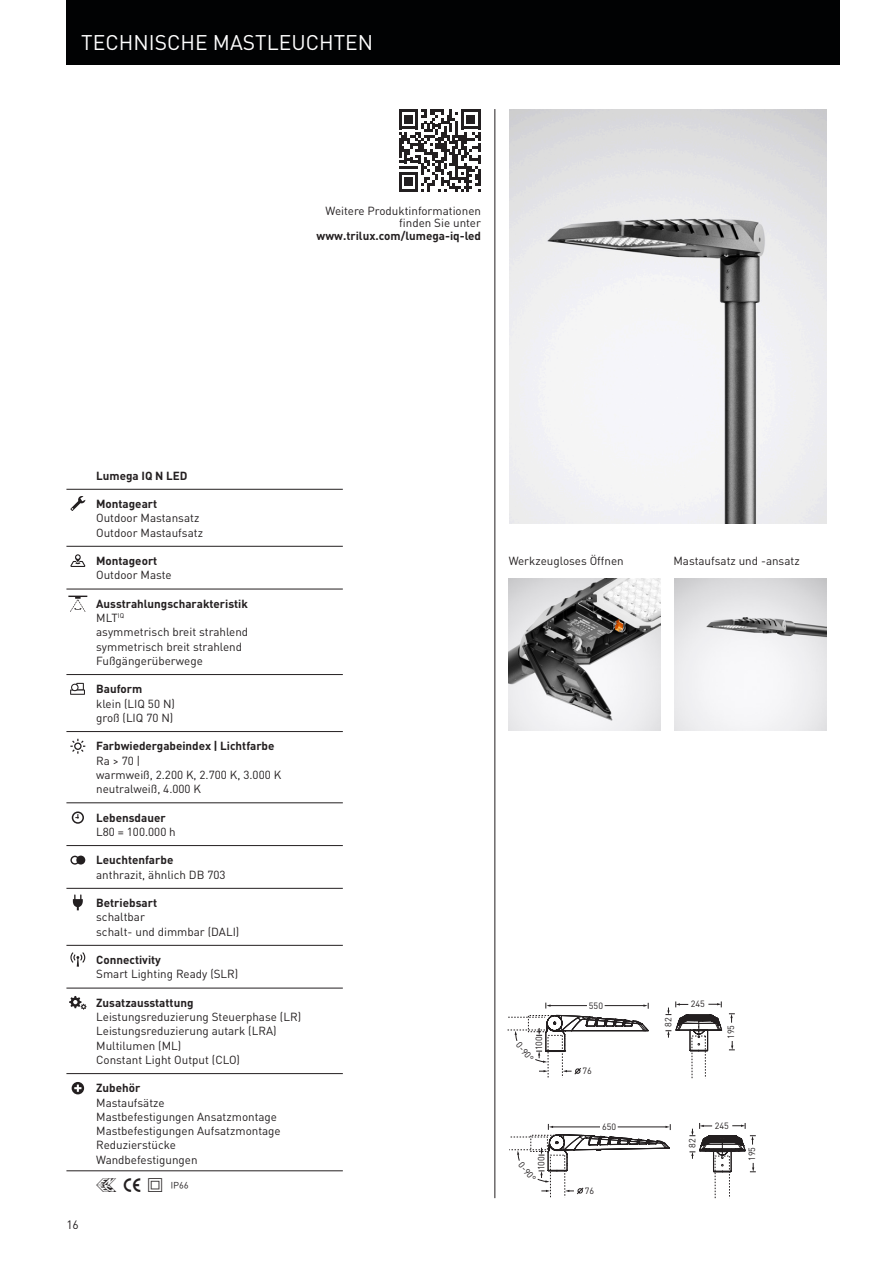
<style>
.page{position:relative;width:893px;height:1263px;background:#fff}
.page>*{position:absolute;margin:0;border:0;box-sizing:border-box;transform-origin:0 0}
.t1{font:21px "Trilux DIN";color:#fff}
.t2{font:17.25px "Trilux Picto";color:#231f20}
.t3{font:12px "Trilux DIN";color:#231f20}
.t4{font:11.7px/14.2px "Trilux DIN";color:#231f20}
.t5{font:700 11.7px "Trilux DIN";color:#231f20}
.t6{font:9px "Trilux DIN";color:#231f20}
.s1{font-weight:700}
</style>
<div class="page">
<hr style="left:495px;top:109px;width:1px;height:1089px;background:#231f20">
<img style="left:674px;top:579px;width:152px;height:152px">
<img style="left:509px;top:579px;width:152px;height:152px">
<hr style="left:66px;top:489px;width:277px;height:1px;background:#231f20">
<hr style="left:66px;top:546px;width:277px;height:1px;background:#231f20">
<hr style="left:66px;top:589px;width:277px;height:1px;background:#231f20">
<hr style="left:66px;top:674px;width:277px;height:1px;background:#231f20">
<hr style="left:66px;top:731px;width:277px;height:1px;background:#231f20">
<hr style="left:66px;top:802px;width:277px;height:1px;background:#231f20">
<hr style="left:66px;top:845px;width:277px;height:1px;background:#231f20">
<hr style="left:66px;top:888px;width:277px;height:1px;background:#231f20">
<hr style="left:66px;top:945px;width:277px;height:1px;background:#231f20">
<hr style="left:66px;top:988px;width:277px;height:1px;background:#231f20">
<hr style="left:66px;top:1073px;width:277px;height:1px;background:#231f20">
<hr style="left:66px;top:1170px;width:277px;height:1px;background:#231f20">
<svg style="left:70px;top:496px;width:15px;height:15px"></svg>
<svg style="left:70px;top:554px;width:15px;height:13px"></svg>
<svg style="left:68px;top:596px;width:19px;height:16px"></svg>
<svg style="left:70px;top:683px;width:15px;height:12px"></svg>
<svg style="left:70px;top:739px;width:15px;height:15px"></svg>
<svg style="left:72px;top:811px;width:12px;height:13px"></svg>
<div style="left:76px;top:855px;width:9px;height:9px;background:#231f20;border-radius:50%"></div>
<svg style="left:70px;top:856px;width:9px;height:9px"></svg>
<svg style="left:73px;top:894px;width:10px;height:16px"></svg>
<svg style="left:70px;top:952px;width:15px;height:11px"></svg>
<svg style="left:69px;top:996px;width:18px;height:14px"></svg>
<svg style="left:72px;top:1082px;width:12px;height:12px"></svg>
<svg style="left:399px;top:110px;width:82px;height:81px"></svg>
<div style="left:66px;top:0;width:774px;height:65px;background:#010203"></div>
<svg style="left:507px;top:1002px;width:142px;height:75px"></svg>
<svg style="left:729px;top:1041px;width:6px;height:9px"></svg>
<svg style="left:729px;top:1013px;width:6px;height:10px"></svg>
<svg style="left:665px;top:1001px;width:58px;height:77px"></svg>
<svg style="left:509px;top:1123px;width:247px;height:75px"></svg>
<img style="left:509px;top:109px;width:317px;height:415px">
<h1 class="t1" style="left:81px;top:29px;width:293px">TECHNISCHE MASTLEUCHTEN</h1>
<p class="t4" style="left:326px;top:204px;width:157px;line-height:12.8px;text-align:right">Weitere Produktinformationen finden Sie unter</p>
<p class="t5" style="left:317px;top:228px;width:166px">www.trilux.com/lumega-iq-led</p>
<p class="t3" style="left:66px;top:1217px;width:14px">16</p>
<p class="t5" style="left:96px;top:468px;width:93px">Lumega IQ N LED</p>
<p class="t5" style="left:96px;top:496px;width:63px">Montageart</p>
<p class="t4" style="left:96px;top:511px;width:108px">Outdoor Mastansatz<br>Outdoor Mastaufsatz</p>
<p class="t5" style="left:96px;top:553px;width:63px">Montageort</p>
<p class="t4" style="left:96px;top:568px;width:77px">Outdoor Maste</p>
<p class="t4" style="left:96px;top:596px;width:154px"><span class="s1">Ausstrahlungscharakteristik<br></span>MLT<sup>IQ<br></sup>asymmetrisch breit strahlend symmetrisch breit strahlend<br>Fußgängerüberwege</p>
<p class="t5" style="left:96px;top:681px;width:48px">Bauform</p>
<p class="t4" style="left:96px;top:696px;width:80px">klein (LIQ 50 N) groß (LIQ 70 N)</p>
<p class="t5" style="left:96px;top:738px;width:180px">Farbwiedergabeindex | Lichtfarbe</p>
<p class="t4" style="left:96px;top:753px;width:187px">Ra &gt; 70 |<br>warmweiß, 2.200 K, 2.700 K, 3.000 K neutralweiß, 4.000 K</p>
<p class="t5" style="left:96px;top:810px;width:71px">Lebensdauer</p>
<p class="t4" style="left:96px;top:824px;width:81px">L80 = 100.000 h</p>
<p class="t5" style="left:96px;top:852px;width:79px">Leuchtenfarbe</p>
<p class="t4" style="left:96px;top:867px;width:131px">anthrazit, ähnlich DB 703</p>
<p class="t5" style="left:96px;top:895px;width:62px">Betriebsart</p>
<p class="t4" style="left:96px;top:910px;width:145px">schaltbar<br>schalt- und dimmbar (DALI)</p>
<p class="t5" style="left:96px;top:952px;width:66px">Connectivity</p>
<p class="t4" style="left:96px;top:967px;width:144px">Smart Lighting Ready (SLR)</p>
<p class="t5" style="left:96px;top:995px;width:99px">Zusatzausstattung</p>
<p class="t4" style="left:96px;top:1010px;width:206px">Leistungsreduzierung Steuerphase (LR)<br>Leistungsreduzierung autark (LRA)<br>Multilumen (ML)<br>Constant Light Output (CLO)</p>
<p class="t5" style="left:96px;top:1080px;width:46px">Zubehör</p>
<p class="t4" style="left:96px;top:1095px;width:186px">Mastaufsätze<br>Mastbefestigungen Ansatzmontage<br>Mastbefestigungen Aufsatzmontage<br>Reduzierstücke<br>Wandbefestigungen</p>
<h2 class="t2" style="left:96px;top:1178px;width:95px">69M|</h2>
<p class="t4" style="left:509px;top:554px;width:117px">Werkzeugloses Öffnen</p>
<p class="t4" style="left:673px;top:554px;width:128px">Mastaufsatz und -ansatz</p>
<p class="t6" style="left:533px;top:1050px;width:16px;rotate:-90deg">100</p>
<p class="t6" style="left:522px;top:1039px;width:24px;rotate:50deg">0-90°</p>
<p class="t6" style="left:536px;top:1170px;width:16px;rotate:-90deg">100</p>
<p class="t6" style="left:525px;top:1159px;width:24px;rotate:50deg">0-90°</p>
<p class="t6" style="left:589px;top:999px;width:16px">550</p>
<p class="t6" style="left:582px;top:1065px;width:11px">76</p>
<p class="t6" style="left:662px;top:1027px;width:11px;rotate:-90deg">82</p>
<p class="t6" style="left:691px;top:998px;width:16px">245</p>
<p class="t6" style="left:725px;top:1039px;width:16px;rotate:-90deg">195</p>
<p class="t6" style="left:602px;top:1121px;width:16px">650</p>
<p class="t6" style="left:715px;top:1120px;width:16px">245</p>
<p class="t6" style="left:686px;top:1148px;width:11px;rotate:-90deg">82</p>
<p class="t6" style="left:585px;top:1185px;width:11px">76</p>
<p class="t6" style="left:746px;top:1161px;width:16px;rotate:-90deg">195</p>
</div>
